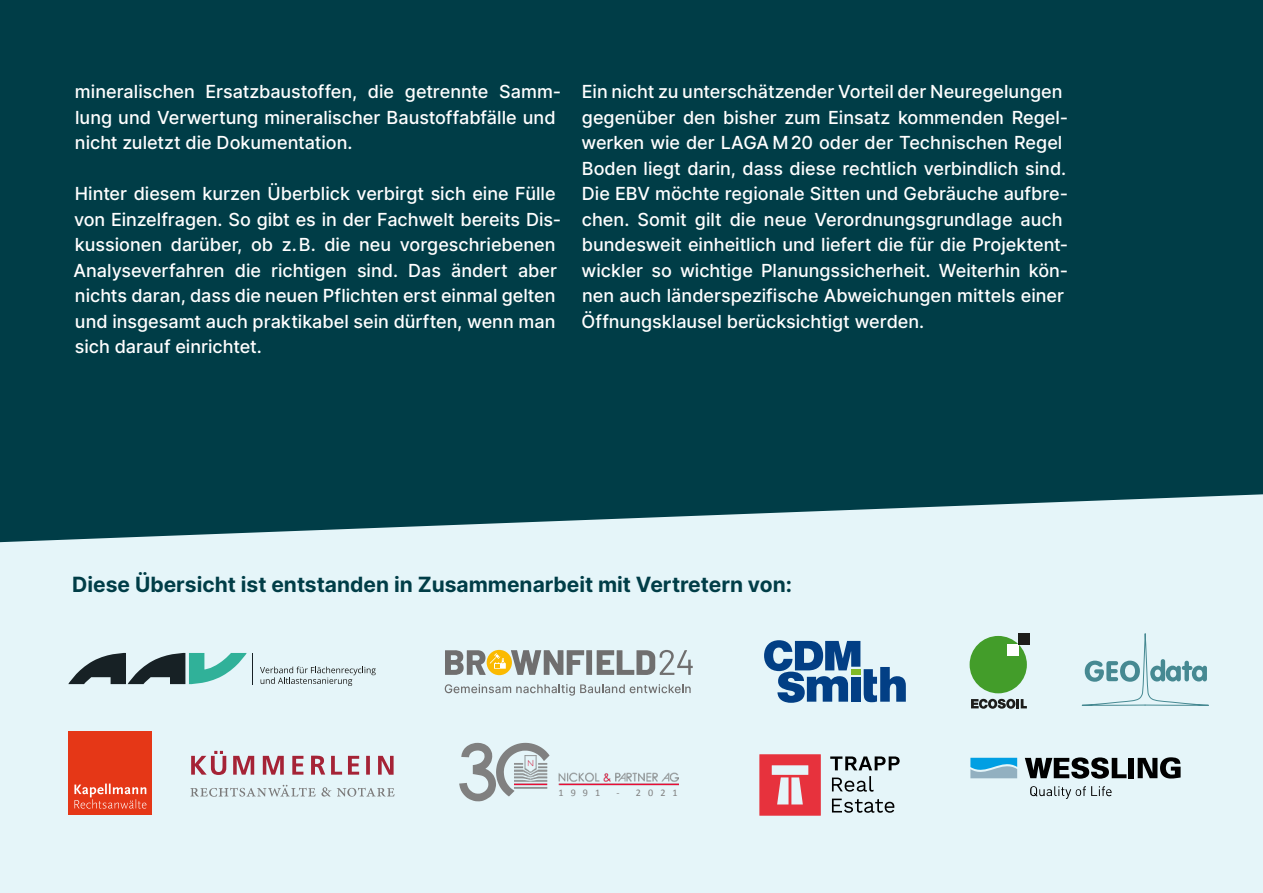
<style>
.page{position:relative;width:1263px;height:893px;background:#fff}
.page>*{position:absolute;margin:0;border:0;box-sizing:border-box;transform-origin:0 0}
.t1{font:700 21px "Inter";color:#003d47}
.t2{font:500 18px/25.5px "Inter";color:#fff}
.t3{font:10.2px "Calibri";letter-spacing:.695em;color:#808080}
</style>
<div class="page">
<div style="left:0;top:400px;width:1263px;height:493px;background:#e5f5f9"></div>
<div style="left:0;top:0;width:1263px;height:542px;background:#003d47"></div>
<div style="left:68px;top:731px;width:84px;height:84px;background:#e53717"></div>
<svg style="left:74px;top:783px;width:73px;height:26px"></svg>
<svg style="left:830px;top:756px;width:70px;height:14px"></svg>
<svg style="left:832px;top:776px;width:42px;height:16px"></svg>
<svg style="left:832px;top:799px;width:62px;height:14px"></svg>
<svg style="left:759px;top:754px;width:62px;height:62px"></svg>
<div style="left:969px;top:636px;width:58px;height:57px;background:#439d2a;border-radius:50%"></div>
<div style="left:1007px;top:644px;width:11px;height:11px;background:#fff"></div>
<div style="left:1018px;top:633px;width:12px;height:11px;background:#1d1d1b"></div>
<svg style="left:971px;top:699px;width:56px;height:10px"></svg>
<svg style="left:764px;top:640px;width:142px;height:63px"></svg>
<div style="left:851px;top:669px;width:9px;height:5px;background:#80ba27"></div>
<svg style="left:68px;top:653px;width:179px;height:31px"></svg>
<hr style="left:252px;top:653px;width:1px;height:31px;background:#172125">
<svg style="left:260px;top:666px;width:116px;height:20px"></svg>
<svg style="left:190px;top:785px;width:205px;height:12px"></svg>
<svg style="left:191px;top:751px;width:203px;height:24px"></svg>
<svg style="left:970px;top:757px;width:47px;height:22px"></svg>
<svg style="left:1025px;top:757px;width:101px;height:22px"></svg>
<div style="left:1129px;top:758px;width:5px;height:20px;background:#000"></div>
<svg style="left:1138px;top:757px;width:42px;height:21px"></svg>
<svg style="left:1030px;top:786px;width:81px;height:13px"></svg>
<svg style="left:1081px;top:633px;width:128px;height:73px"></svg>
<svg style="left:445px;top:684px;width:246px;height:12px"></svg>
<svg style="left:445px;top:650px;width:248px;height:25px"></svg>
<img style="left:558px;top:772px;width:120px;height:14px">
<svg style="left:459px;top:743px;width:91px;height:59px"></svg>
<p class="t2" style="left:75px;top:79px;width:488px">mineralischen Ersatzbaustoffen, die getrennte Samm&shy;lung und Verwertung mineralischer Baustoffabfälle und nicht zuletzt die Dokumentation.</p>
<p class="t2" style="left:74px;top:181px;width:489px">Hinter diesem kurzen Überblick verbirgt sich eine Fülle von Einzelfragen. So gibt es in der Fachwelt bereits Dis&shy;kussionen darüber, ob z.B. die neu vorgeschriebenen Analyseverfahren die richtigen sind. Das ändert aber nichts daran, dass die neuen Pflichten erst einmal gelten und insgesamt auch praktikabel sein dürften, wenn man sich darauf einrichtet.</p>
<p class="t2" style="left:581px;top:79px;width:488px">Ein nicht zu unterschätzender Vorteil der Neuregelungen gegenüber den bisher zum Einsatz kommenden Regel&shy;werken wie der LAGA M20 oder der Technischen Regel Boden liegt darin, dass diese rechtlich verbindlich sind.<br>Die EBV möchte regionale Sitten und Gebräuche aufbre&shy;chen. Somit gilt die neue Verordnungsgrundlage auch bundesweit einheitlich und liefert die für die Projektent&shy;wickler so wichtige Planungssicherheit. Weiterhin kön&shy;nen auch länderspezifische Abweichungen mittels einer Öffnungsklausel berücksichtigt werden.</p>
<p class="t1" style="left:72px;top:569px;width:721px">Diese Übersicht ist entstanden in Zusammenarbeit mit Vertretern von:</p>
<p class="t3" style="left:558px;top:786px;width:43px">1991</p>
<p class="t3" style="left:616px;top:786px;width:63px">- 2021</p>
</div>
